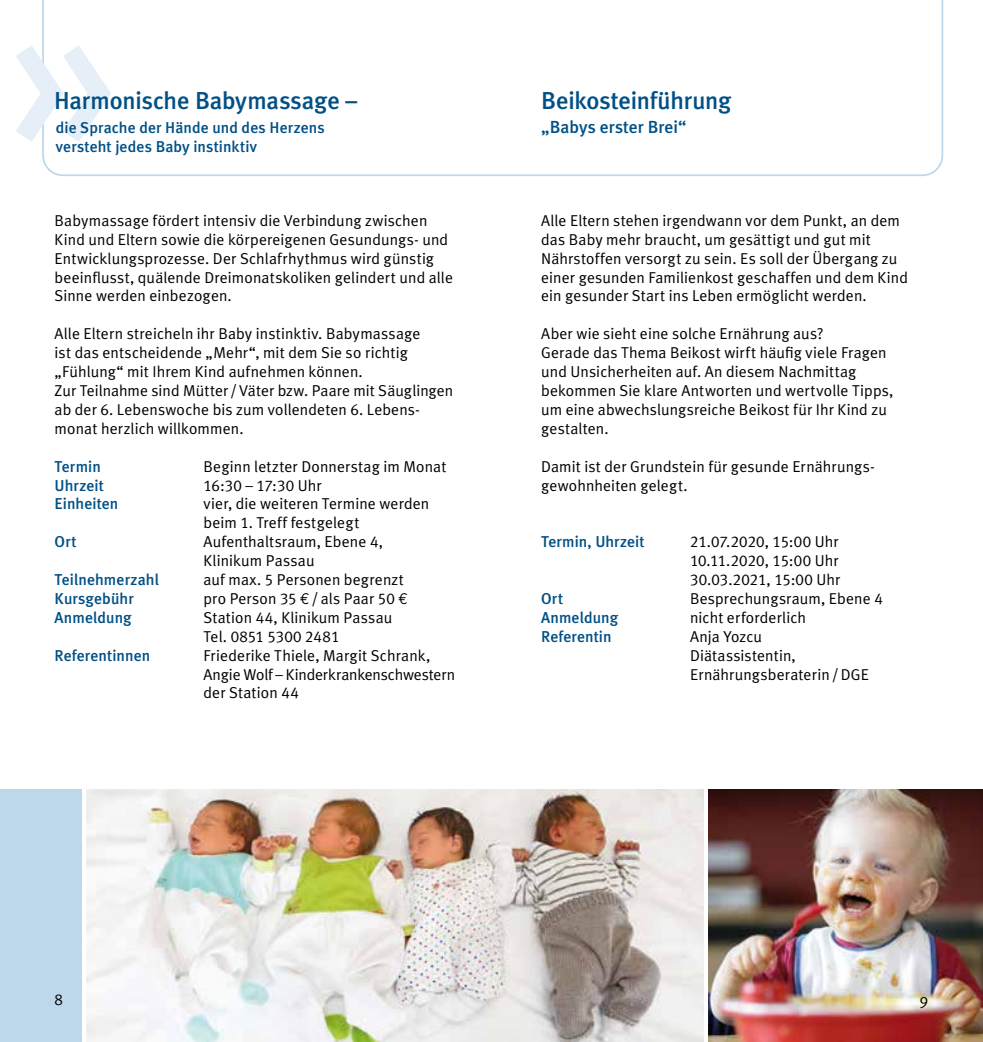
<style>
.page{position:relative;width:983px;height:1042px;background:#fff}
.page>*{position:absolute;margin:0;border:0;box-sizing:border-box;transform-origin:0 0}
.t1{font:500 213.15px "Meta Plus";color:#e6eff7}
.t2{font:500 24.5px "Meta Plus";letter-spacing:-.01em;color:#005086}
.t3{font:500 17.5px "Meta Plus";color:#005086}
.t4{font:15.75px/18.9px "Meta Plus Normal";letter-spacing:.01em;color:#000}
.t5{font:500 15.75px/18.9px "Meta Plus";letter-spacing:.005em;color:#005086}
.t6{font:15.75px/18.9px "Meta Plus Normal Caps";color:#000;text-align:justify}
.s1{font-family:"Meta Plus Normal"}
.s2{font-family:"Meta Plus Normal Caps"}
.s3{font-family:"Euro Mono Std"}
</style>
<div class="page">
<svg style="left:42px;top:0;width:901px;height:176px"></svg>
<img style="left:708px;top:789px;width:274px;height:253px">
<img style="left:86px;top:789px;width:617px;height:253px">
<div style="left:0;top:789px;width:81px;height:253px;background:#bdd7eb"></div>
<h1 class="t1" style="left:5px;top:-51px;width:113px">»</h1>
<h2 class="t2" style="left:54px;top:86px;width:304px">Harmonische Babymassage –</h2>
<p class="t5" style="left:56px;top:118px;width:270px">die Sprache der Hände und des Herzens versteht jedes Baby instinktiv</p>
<p class="t4" style="left:55px;top:211px;width:400px">Babymassage fördert intensiv die Verbindung zwischen Kind und Eltern sowie die körpereigenen Gesundungs- und Entwicklungsprozesse. Der Schlafrhythmus wird günstig beeinflusst, quälende Dreimonatskoliken gelindert und alle Sinne werden einbezogen.</p>
<p class="t4" style="left:55px;top:324px;width:400px">Alle Eltern streicheln ihr Baby instinktiv. Babymassage<br>ist das entscheidende „Mehr“, mit dem Sie so richtig „Fühlung“ mit Ihrem Kind aufnehmen können.<br>Zur Teilnahme sind Mütter /Väter bzw. Paare mit Säuglingen ab der 6. Lebenswoche bis zum vollendeten 6. Lebens&shy;monat herzlich willkommen.</p>
<p class="t5" style="left:55px;top:456px;width:48px">Termin</p>
<p class="t4" style="left:203px;top:456px;width:244px">Beginn letzter Donnerstag im Monat</p>
<p class="t5" style="left:55px;top:475px;width:51px">Uhrzeit</p>
<p class="t6" style="left:203px;top:475px;width:119px">16:30 – 17:30 <span class="s1">Uhr</span></p>
<p class="t5" style="left:55px;top:494px;width:65px">Einheiten</p>
<p class="t4" style="left:203px;top:494px;width:227px">vier, die weiteren Termine werden beim <span class="s2">1.</span> Treff festgelegt</p>
<p class="t5" style="left:55px;top:532px;width:24px">Ort</p>
<p class="t4" style="left:203px;top:532px;width:181px">Aufenthaltsraum, Ebene <span class="s2">4</span>,<br>Klinikum Passau</p>
<p class="t5" style="left:55px;top:570px;width:106px">Teilnehmerzahl</p>
<p class="t4" style="left:203px;top:570px;width:202px">auf max. <span class="s2">5</span> Personen begrenzt</p>
<p class="t5" style="left:55px;top:589px;width:81px">Kursgebühr</p>
<p class="t4" style="left:203px;top:589px;width:206px">pro Person <span class="s2">35</span> <span class="s3">€</span>/als Paar <span class="s2">50</span> <span class="s3">€</span></p>
<p class="t5" style="left:55px;top:608px;width:79px">Anmeldung</p>
<p class="t4" style="left:203px;top:608px;width:190px">Station <span class="s2">44</span>, Klinikum Passau</p>
<p class="t6" style="left:203px;top:626px;width:137px"><span class="s1">Tel.</span> 0851 5300 2481</p>
<p class="t5" style="left:55px;top:645px;width:97px">Referentinnen</p>
<p class="t4" style="left:203px;top:645px;width:253px">Friederike Thiele, Margit Schrank,<br>Angie Wolf – Kinderkrankenschwestern der Station <span class="s2">44</span></p>
<h2 class="t2" style="left:541px;top:86px;width:191px">Beikosteinführung</h2>
<p class="t3" style="left:541px;top:117px;width:146px">„Babys erster Brei“</p>
<p class="t4" style="left:541px;top:211px;width:368px">Alle Eltern stehen irgendwann vor dem Punkt, an dem das Baby mehr braucht, um gesättigt und gut mit Nährstoffen versorgt zu sein. Es soll der Übergang zu einer gesunden Familienkost geschaffen und dem Kind ein gesunder Start ins Leben ermöglicht werden.</p>
<p class="t4" style="left:541px;top:324px;width:354px">Aber wie sieht eine solche Ernährung aus?<br>Gerade das Thema Beikost wirft häufig viele Fragen und Unsicherheiten auf. An diesem Nachmittag bekommen Sie klare Antworten und wertvolle Tipps, um eine abwechslungsreiche Beikost für Ihr Kind zu gestalten.</p>
<p class="t4" style="left:541px;top:456px;width:333px">Damit ist der Grundstein für gesunde Ernährungs&shy;gewohnheiten gelegt.</p>
<p class="t5" style="left:541px;top:532px;width:105px">Termin, Uhrzeit</p>
<p class="t6" style="left:690px;top:532px;width:152px">21.07.2020, 15:00 <span class="s1">Uhr </span>10.11.2020, 15:00 <span class="s1">Uhr </span>30.03.2021, 15:00 <span class="s1">Uhr</span></p>
<p class="t5" style="left:541px;top:589px;width:24px">Ort</p>
<p class="t4" style="left:690px;top:589px;width:194px">Besprechungsraum, Ebene <span class="s2">4</span></p>
<p class="t5" style="left:541px;top:608px;width:79px">Anmeldung</p>
<p class="t4" style="left:690px;top:608px;width:117px">nicht erforderlich</p>
<p class="t5" style="left:541px;top:627px;width:72px">Referentin</p>
<p class="t4" style="left:690px;top:626px;width:180px">Anja Yozcu<br>Diätassistentin,<br>Ernährungsberaterin/DGE</p>
<p class="t4" style="left:55px;top:989px;width:10px">8</p>
<p class="t4" style="left:919px;top:989px;width:10px">9</p>
</div>
